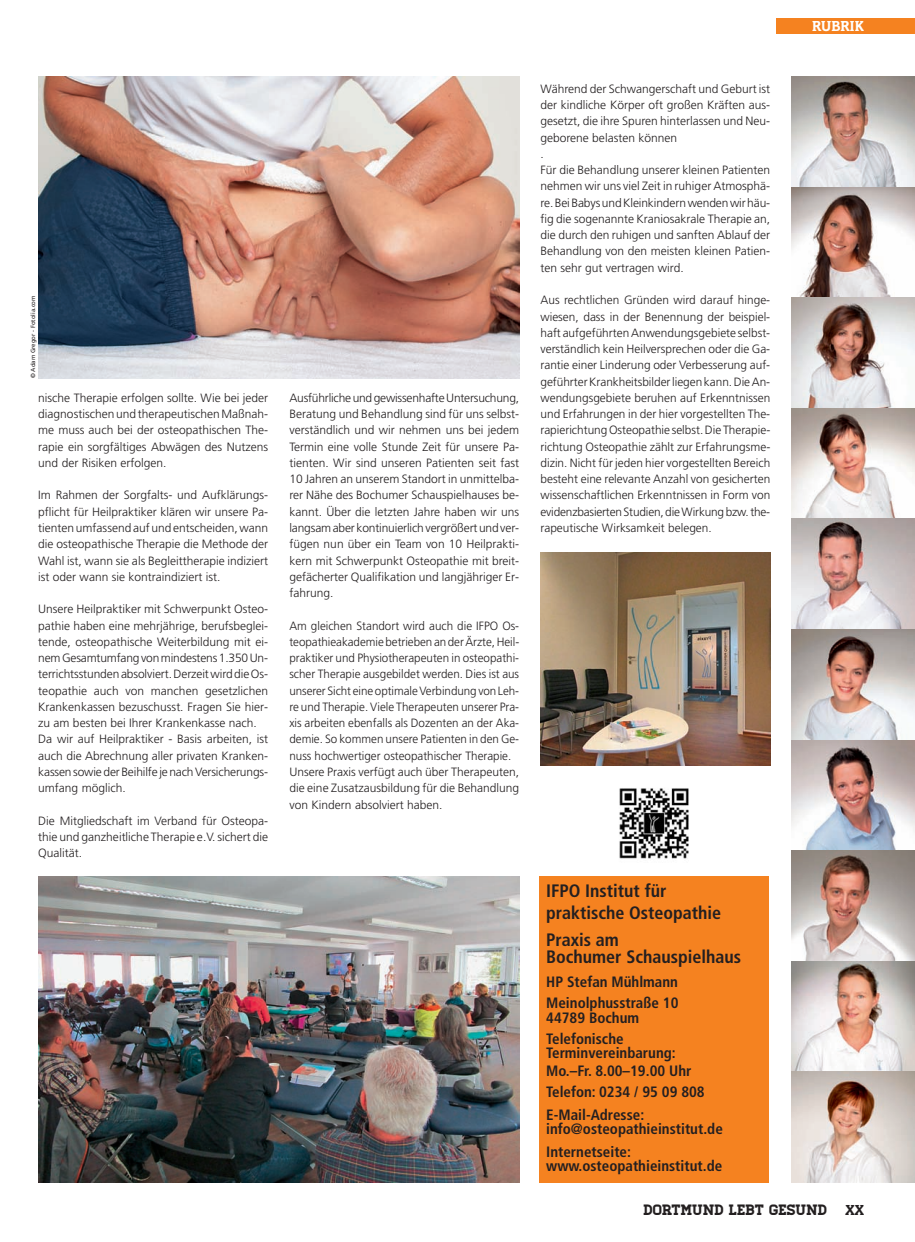
<style>
.page{position:relative;width:915px;height:1242px;background:#fff}
.page>*{position:absolute;margin:0;border:0;box-sizing:border-box;transform-origin:0 0}
.t1{font:700 condensed 18px/21.6px "Frutiger";color:#231f20}
.t2{font:700 condensed 15px/21px "Frutiger";color:#231f20}
.t3{font:15px "Homestead";color:#231f20}
.t4{font:900 15px "Congress T";color:#fff}
.t5{font:300 12px/16.2px "Frutiger";color:#231f20;text-align:justify}
.t6{font:6px "Frutiger";color:#231f20}
.s1{font-family:"Congress T";font-weight:900}
</style>
<div class="page">
<div style="left:775px;top:18px;width:139px;height:16px;background:#f58220"></div>
<img style="left:791px;top:77px;width:123px;height:1105px">
<div style="left:538px;top:876px;width:230px;height:306px;background:#f58220"></div>
<img style="left:38px;top:77px;width:481px;height:301px">
<img style="left:38px;top:876px;width:481px;height:306px">
<img style="left:540px;top:552px;width:230px;height:213px">
<img style="left:619px;top:788px;width:70px;height:71px">
<p class="t6" style="left:31px;top:378px;width:84px;rotate:-90deg">© Adam Gregor - Fotolia.com</p>
<p class="t5" style="left:38px;top:390px;width:231px">nische Therapie erfolgen sollte. Wie bei jeder diagnostischen und therapeutischen Maßnah&shy;me muss auch bei der osteopathischen The&shy;rapie ein sorgfältiges Abwägen des Nutzens und der Risiken erfolgen.</p>
<p class="t5" style="left:38px;top:488px;width:231px">Im Rahmen der Sorgfalts- und Aufklärungs&shy;pflicht für Heilpraktiker klären wir unsere Pa&shy;tienten umfassend auf und entscheiden, wann die osteopathische Therapie die Methode der Wahl ist, wann sie als Begleittherapie indiziert ist oder wann sie kontraindiziert ist.</p>
<p class="t5" style="left:38px;top:602px;width:231px;text-align:left">Unsere Heilpraktiker mit Schwerpunkt Osteo&shy;pathie haben eine mehrjährige, berufsbeglei&shy;tende, osteopathische Weiterbildung mit ei&shy;nem Gesamtumfang von mindestens 1.350 Un&shy;terrichtsstunden absolviert. Derzeit wird die Os&shy;teopathie auch von manchen gesetzlichen Krankenkassen bezuschusst. Fragen Sie hier&shy;zu am besten bei Ihrer Krankenkasse nach.<br>Da wir auf Heilpraktiker - Basis arbeiten, ist auch die Abrechnung aller privaten Kranken&shy;kassen sowie der Beihilfe je nach Versicherungs&shy;umfang möglich.</p>
<p class="t5" style="left:38px;top:813px;width:231px">Die Mitgliedschaft im Verband für Osteopa&shy;thie und ganzheitliche Therapie e.V. sichert die Qualität.</p>
<p class="t5" style="left:289px;top:390px;width:231px">Ausführliche und gewissenhafte Untersuchung, Beratung und Behandlung sind für uns selbst&shy;verständlich und wir nehmen uns bei jedem Termin eine volle Stunde Zeit für unsere Pa&shy;tienten. Wir sind unseren Patienten seit fast 10 Jahren an unserem Standort in unmittelba&shy;rer Nähe des Bochumer Schauspielhauses be&shy;kannt. Über die letzten Jahre haben wir uns langsam aber kontinuierlich vergrößert und ver&shy;fügen nun über ein Team von 10 Heilprakti&shy;kern mit Schwerpunkt Osteopathie mit breit&shy;gefächerter Qualifikation und langjähriger Er&shy;fahrung.</p>
<p class="t5" style="left:289px;top:618px;width:231px;text-align:left">Am gleichen Standort wird auch die IFPO Os&shy;teopathieakademie betrieben an der Ärzte, Heil&shy;praktiker und Physiotherapeuten in osteopathi&shy;scher Therapie ausgebildet werden. Dies ist aus unserer Sicht eine optimale Verbindung von Leh&shy;re und Therapie. Viele Therapeuten unserer Pra&shy;xis arbeiten ebenfalls als Dozenten an der Aka&shy;demie. So kommen unsere Patienten in den Ge&shy;nuss hochwertiger osteopathischer Therapie.<br>Unsere Praxis verfügt auch über Therapeuten, die eine Zusatzausbildung für die Behandlung von Kindern absolviert haben.</p>
<p class="t5" style="left:540px;top:81px;width:231px;text-align:left">Während der Schwangerschaft und Geburt ist der kindliche Körper oft großen Kräften aus&shy;gesetzt, die ihre Spuren hinterlassen und Neu&shy;geborene belasten können<br>.<br>Für die Behandlung unserer kleinen Patienten nehmen wir uns viel Zeit in ruhiger Atmosphä&shy;re. Bei Babys und Kleinkindern wenden wir häu&shy;fig die sogenannte Kraniosakrale Therapie an, die durch den ruhigen und sanften Ablauf der Behandlung von den meisten kleinen Patien&shy;ten sehr gut vertragen wird.</p>
<p class="t5" style="left:540px;top:293px;width:231px">Aus rechtlichen Gründen wird darauf hinge&shy;wiesen, dass in der Benennung der beispiel&shy;haft aufgeführten Anwendungsgebiete selbst&shy;verständlich kein Heilversprechen oder die Ga&shy;rantie einer Linderung oder Verbesserung auf&shy;geführter Krankheitsbilder liegen kann. Die An&shy;wendungsgebiete beruhen auf Erkenntnissen und Erfahrungen in der hier vorgestellten The&shy;rapierichtung Osteopathie selbst. Die Therapie&shy;richtung Osteopathie zählt zur Erfahrungsme&shy;dizin. Nicht für jeden hier vorgestellten Bereich besteht eine relevante Anzahl von gesicherten wissenschaftlichen Erkenntnissen in Form von evidenzbasierten Studien, die Wirkung bzw. the&shy;rapeutische Wirksamkeit belegen.</p>
<p class="t4" style="left:811px;top:20px;width:53px">RUBRIK</p>
<p class="t1" style="left:546px;top:881px;width:176px">IFPO Institut für praktische Osteopathie</p>
<p class="t1" style="left:546px;top:932px;width:196px;line-height:17.4px">Praxis am<br>Bochumer Schauspielhaus</p>
<p class="t2" style="left:546px;top:972px;width:134px">HP Stefan Mühlmann<br>Meinolphusstraße 10</p>
<p class="t2" style="left:546px;top:1008px;width:94px">44789 Bochum<br>Telefonische</p>
<p class="t2" style="left:546px;top:1045px;width:147px;line-height:18px">Terminvereinbarung:<br>Mo.–Fr. 8.00–19.00 Uhr</p>
<p class="t2" style="left:546px;top:1082px;width:160px;line-height:22.5px">Telefon: 0234 / 95 09 808<br>E-Mail-Adresse:</p>
<p class="t2" style="left:546px;top:1119px;width:178px;line-height:22.5px">info@osteopathieinstitut.de<br>Internetseite:</p>
<p class="t2" style="left:546px;top:1156px;width:177px">www.osteopathieinstitut.de</p>
<p class="t3" style="left:643px;top:1201px;width:221px">DORTMUND LEBT GESUND <span class="s1">XX</span></p>
</div>
